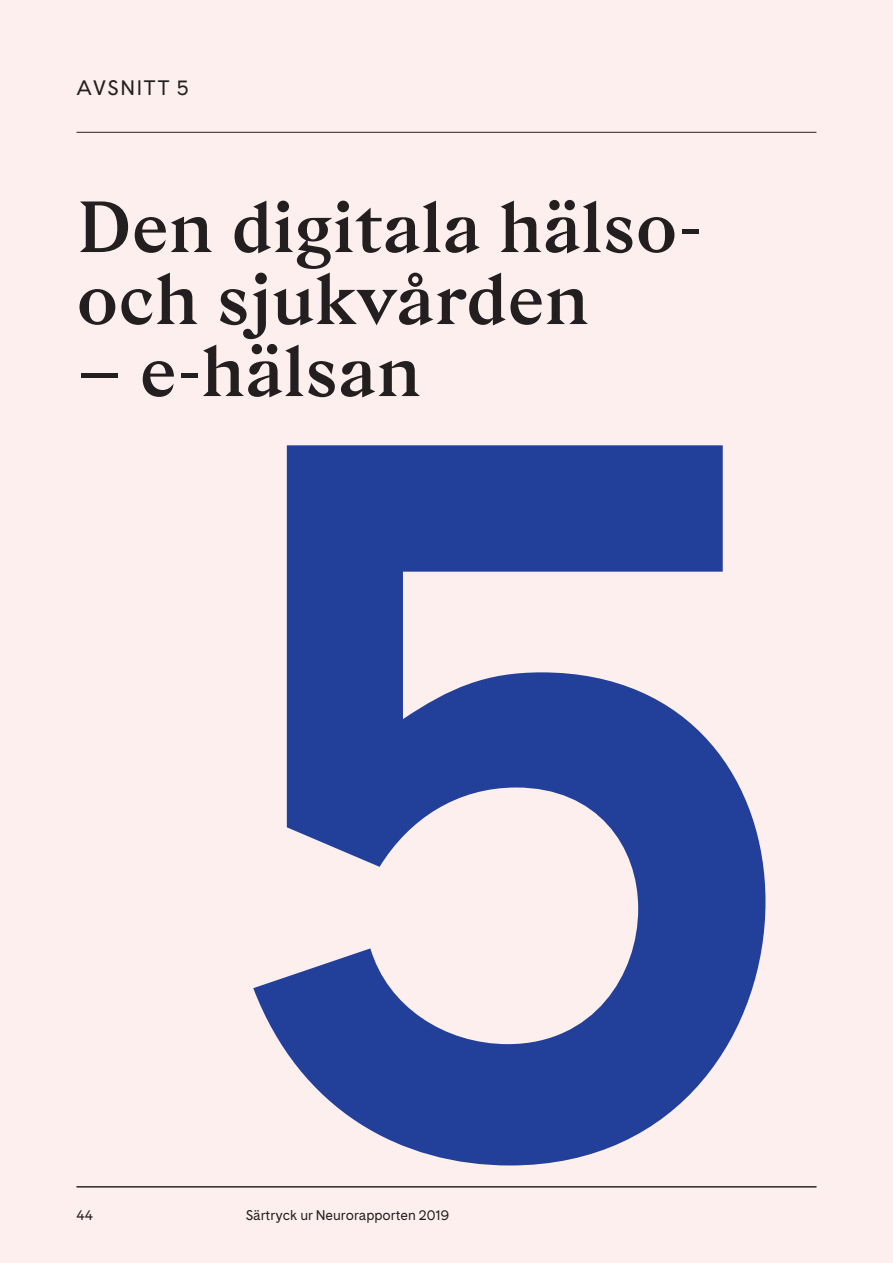
<style>
.page{position:relative;width:893px;height:1263px;background:#fdefed}
.page>*{position:absolute;margin:0;border:0;box-sizing:border-box;transform-origin:0 0}
.t1{font:700 1018.35px "Cadiz";color:#223f99}
.t2{font:600 72px/72px "Gza";color:#231f20}
.t3{font:19.5px "Cadiz";letter-spacing:.085em;color:#231f20}
.t4{font:13.05px "Cadiz";color:#231f20}
</style>
<div class="page">
<hr style="left:77px;top:132px;width:739px;height:1px;background:#231f20">
<hr style="left:77px;top:1186px;width:739px;height:1px;background:#231f20">
<p class="t3" style="left:77px;top:74px;width:114px">AVSNITT 5</p>
<p class="t2" style="left:77px;top:189px;width:628px">Den digitala hälso&shy;och sjukvården</p>
<p class="t2" style="left:77px;top:333px;width:346px">– e-hälsan</p>
<p class="t4" style="left:77px;top:1206px;width:18px">44</p>
<h1 class="t1" style="left:202px;top:172px;width:616px">5</h1>
<p class="t4" style="left:246px;top:1206px;width:205px">Särtryck ur Neurorapporten 2019</p>
</div>
